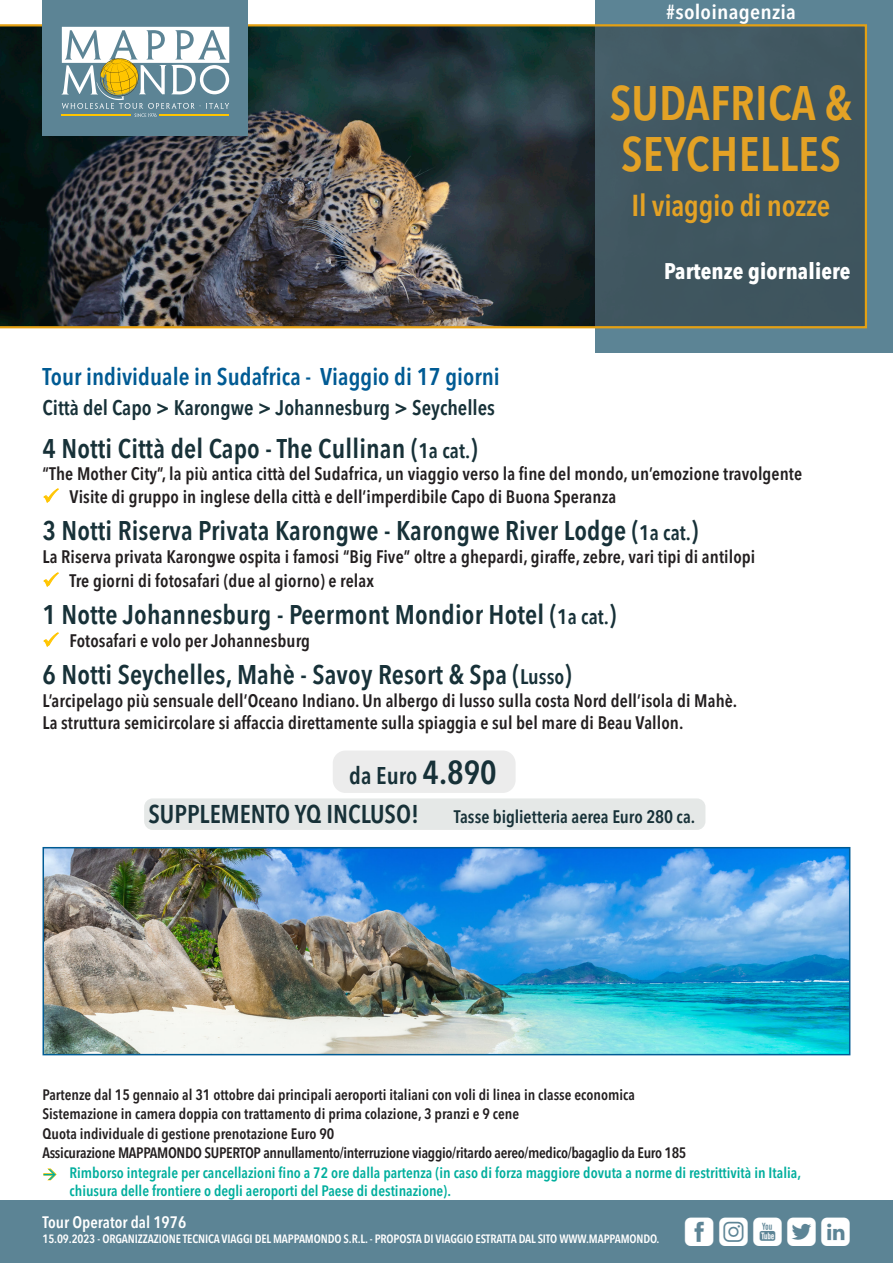
<style>
.page{position:relative;width:893px;height:1263px;background:#fff}
.page>*{position:absolute;margin:0;border:0;box-sizing:border-box;transform-origin:0 0}
.t1{font:600 condensed 48px/51px "Avenir Next LT Pro";letter-spacing:.005em;color:#e4a225}
.t2{font:36px "Mappamondoutil";letter-spacing:.125em;color:#fff}
.t3{font:600 condensed 30px "Avenir Next LT Pro";letter-spacing:-.01em;color:#e4a225}
.t4{font:600 27px "Avenir Next Condensed";letter-spacing:.005em;color:#173138}
.t5{font:600 condensed 25.5px "Avenir Next LT Pro";color:#173138}
.t6{font:600 condensed 24px "Avenir Next LT Pro";color:#005b94}
.t7{font:600 condensed 24px "Avenir Next LT Pro";color:#173138}
.t8{font:700 condensed 22.5px "Avenir Next LT Pro";letter-spacing:.005em;color:#fff}
.t9{font:600 condensed 21px "Avenir Next LT Pro";color:#173138}
.t10{font:600 condensed 20.25px "Avenir Next LT Pro";letter-spacing:.01em;color:#fff;scale:1.11 1}
.t11{font:600 condensed 18px/22.5px "Avenir Next LT Pro";letter-spacing:.005em;color:#231f20}
.t12{font:600 condensed 18px "Avenir Next LT Pro";letter-spacing:-.005em;color:#173138}
.t13{font:600 condensed 16.5px "Avenir Next LT Pro";color:#fff}
.t14{font:600 condensed 15px "Avenir Next LT Pro";color:#231f20}
.t15{font:600 condensed 15px/18px "Avenir Next LT Pro";color:#00ae9d}
.t16{font:600 condensed 15px "Avenir Next LT Pro";letter-spacing:-.02em;color:#231f20}
.t17{font:600 condensed 12px "Avenir Next LT Pro";letter-spacing:-.01em;color:#fff}
.s1{font-size:21px}
.s2{font-size:33px}
</style>
<div class="page">
<div style="left:0;top:1200px;width:893px;height:63px;background:#5c8495"></div>
<div style="left:144px;top:798px;width:561px;height:32px;background:#e5e8e7;border-radius:9px"></div>
<div style="left:333px;top:750px;width:183px;height:43px;background:#ececec;border-radius:13px"></div>
<div style="left:595px;top:0;width:298px;height:353px;background:#5c8495"></div>
<img style="left:0;top:24px;width:867px;height:304px">
<div style="left:42px;top:0;width:206px;height:136px;background:#5c8495"></div>
<svg style="left:62px;top:27px;width:167px;height:90px"></svg>
<img style="left:46px;top:850px;width:801px;height:202px">
<div style="left:43px;top:847px;width:807px;height:208px;border:2px solid #005b94"></div>
<p class="t10" style="left:666px;top:0;width:118px">#soloinagenzia</p>
<p class="t6" style="left:43px;top:362px;width:459px">Tour individuale in Sudafrica - Viaggio di 17 giorni</p>
<p class="t9" style="left:43px;top:395px;width:454px">Città del Capo &gt; Karongwe &gt; Johannesburg &gt; Seychelles</p>
<p class="t1" style="left:610px;top:78px;width:244px">SUDAFRICA &amp;<br>SEYCHELLES</p>
<p class="t3" style="left:631px;top:187px;width:200px">Il viaggio di nozze</p>
<p class="t8" style="left:664px;top:258px;width:188px">Partenze giornaliere</p>
<p class="t4" style="left:43px;top:425px;width:437px">4 Notti Città del Capo - The Cullinan (<span class="s1">1a cat.</span>)</p>
<p class="t11" style="left:43px;top:462px;width:761px">“The Mother City”, la più antica città del Sudafrica, un viaggio verso la fine del mondo, un’emozione travolgente</p>
<p class="t11" style="left:70px;top:485px;width:548px">Visite di gruppo in inglese della città e dell’imperdibile Capo di Buona Speranza</p>
<p class="t4" style="left:43px;top:507px;width:657px">3 Notti Riserva Privata Karongwe - Karongwe River Lodge (<span class="s1">1a cat.</span>)</p>
<p class="t11" style="left:43px;top:545px;width:714px">La Riserva privata Karongwe ospita i famosi “Big Five” oltre a ghepardi, giraffe, zebre, vari tipi di antilopi</p>
<p class="t11" style="left:70px;top:569px;width:306px">Tre giorni di fotosafari (due al giorno) e relax</p>
<p class="t4" style="left:43px;top:591px;width:575px">1 Notte Johannesburg - Peermont Mondior Hotel (<span class="s1">1a cat.</span>)</p>
<p class="t11" style="left:70px;top:629px;width:242px">Fotosafari e volo per Johannesburg</p>
<p class="t4" style="left:43px;top:651px;width:531px">6 Notti Seychelles, Mahè - Savoy Resort &amp; Spa (<span class="s1">Lusso</span>)</p>
<p class="t11" style="left:43px;top:689px;width:696px">L’arcipelago più sensuale dell’Oceano Indiano. Un albergo di lusso sulla costa Nord dell’isola di Mahè.<br>La struttura semicircolare si affaccia direttamente sulla spiaggia e sul bel mare di Beau Vallon.</p>
<p class="t7" style="left:349px;top:761px;width:149px">da Euro <span class="s2">4.890</span></p>
<p class="t5" style="left:148px;top:799px;width:272px">SUPPLEMENTO YQ INCLUSO!</p>
<p class="t12" style="left:454px;top:806px;width:243px">Tasse biglietteria aerea Euro 280 ca.</p>
<p class="t14" style="left:43px;top:1085px;width:594px">Partenze dal 15 gennaio al 31 ottobre dai principali aeroporti italiani con voli di linea in classe economica</p>
<p class="t14" style="left:43px;top:1105px;width:478px">Sistemazione in camera doppia con trattamento di prima colazione, 3 pranzi e 9 cene</p>
<p class="t14" style="left:43px;top:1124px;width:293px">Quota individuale di gestione prenotazione Euro 90</p>
<p class="t16" style="left:43px;top:1144px;width:645px">Assicurazione MAPPAMONDO SUPERTOP annullamento/interruzione viaggio/ritardo aereo/medico/bagaglio da Euro 185</p>
<p class="t15" style="left:70px;top:1163px;width:733px">Rimborso integrale per cancellazioni fino a 72 ore dalla partenza (in caso di forza maggiore dovuta a norme di restrittività in Italia, chiusura delle frontiere o degli aeroporti del Paese di destinazione).</p>
<p class="t13" style="left:43px;top:1212px;width:145px">Tour Operator dal 1976</p>
<p class="t17" style="left:43px;top:1231px;width:618px">15.09.2023 - ORGANIZZAZIONE TECNICA VIAGGI DEL MAPPAMONDO S.R.L. - PROPOSTA DI VIAGGIO ESTRATTA DAL SITO WWW.MAPPAMONDO.</p>
<p class="t2" style="left:685px;top:1212px;width:167px">fiytl</p>
</div>
